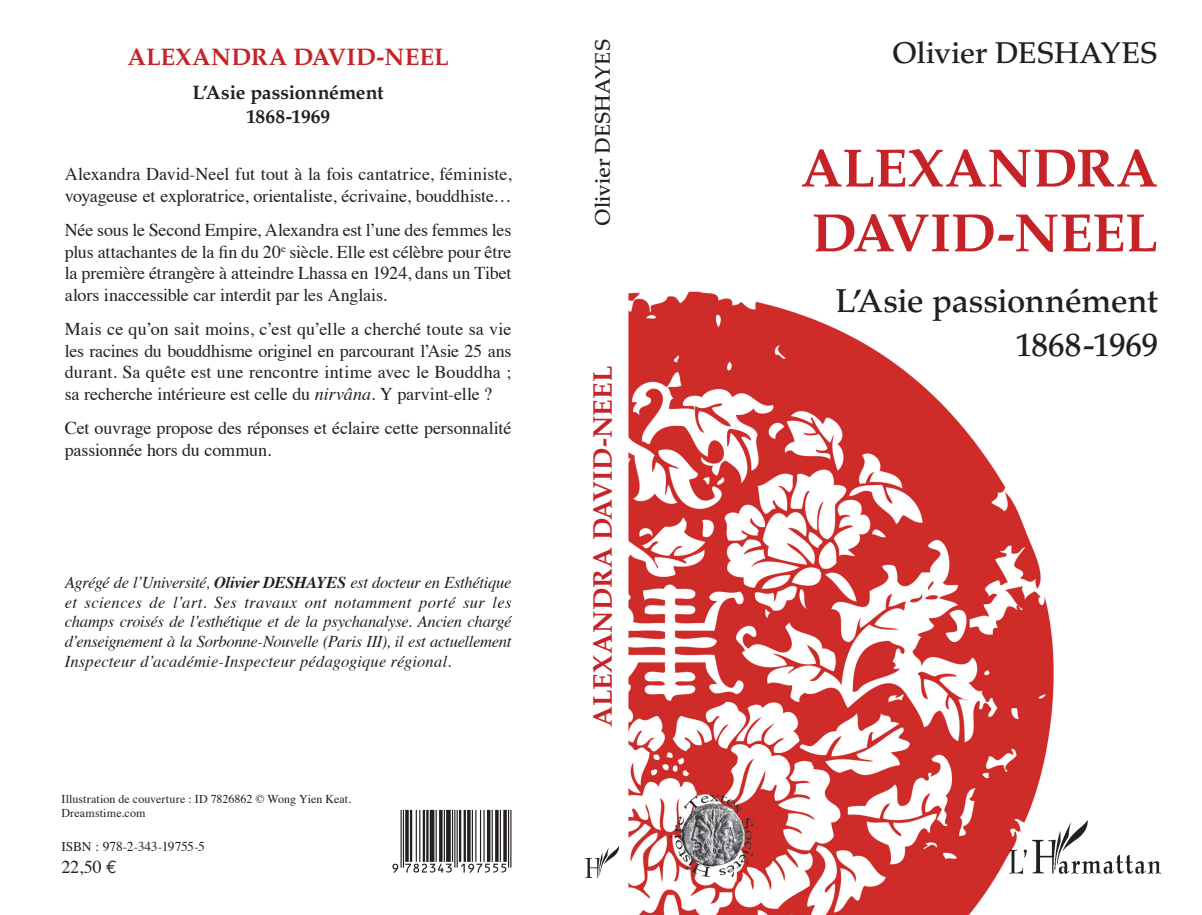
<style>
.page{position:relative;width:1202px;height:915px;background:#fff}
.page>*{position:absolute;margin:0;border:0;box-sizing:border-box;transform-origin:0 0}
.t1{font:700 54px/64.8px "Palatino";color:#c62328}
.t2{font:500 33px/43.5px "Palatino";letter-spacing:-.01em;color:#231f20;text-align:right}
.t3{font:500 30px "Palatino";letter-spacing:-.005em;color:#231f20}
.t4{font:700 27px "Palatino";letter-spacing:.005em;color:#c62328}
.t5{font:700 24px "Palatino";letter-spacing:.005em;color:#c62328}
.t6{font:500 21px "Palatino";letter-spacing:-.005em;color:#231f20}
.t7{font:700 19.5px/23.4px "Palatino";letter-spacing:-.01em;color:#231f20;text-align:center}
.t8{font:18px/21.6px "Times";letter-spacing:-.005em;color:#231f20}
.t9{font:italic 16.5px/19.8px "Times";letter-spacing:.01em;color:#231f20;text-align:justify}
.t10{font:13.5px "Times";letter-spacing:-.025em;color:#231f20}
.t11{font:12px/14.4px "Times";letter-spacing:.01em;color:#231f20}
.s1{font-style:italic}
.s2{font-weight:700}
.s3{font-family:"Times Roman SC"}
.s4{font-family:"Euro Mono"}
</style>
<div class="page">
<img style="left:628px;top:291px;width:460px;height:624px">
<img style="left:1009px;top:821px;width:151px;height:53px">
<img style="left:585px;top:847px;width:33px;height:30px">
<svg style="left:392px;top:810px;width:119px;height:63px"></svg>
<img style="left:668px;top:792px;width:88px;height:89px">
<h3 class="t5" style="left:127px;top:43px;width:323px">ALEXANDRA DAVID-NEEL</h3>
<p class="t7" style="left:193px;top:81px;width:193px">L’Asie passionnément<br>1868-1969</p>
<p class="t8" style="left:65px;top:162px;width:448px">Alexandra David-Neel fut tout à la fois cantatrice, féministe, voyageuse et exploratrice, orientaliste, écrivaine, bouddhiste…</p>
<p class="t8" style="left:65px;top:218px;width:448px;text-align:justify">Née sous le Second Empire, Alexandra est l’une des femmes les plus attachantes de la fin du 20<sup>e</sup> siècle. Elle est célèbre pour être la première étrangère à atteindre Lhassa en 1924, dans un Tibet alors inaccessible car interdit par les Anglais.</p>
<p class="t8" style="left:65px;top:317px;width:448px;text-align:justify">Mais ce qu’on sait moins, c’est qu’elle a cherché toute sa vie les racines du bouddhisme originel en parcourant l’Asie 25 ans durant. Sa quête est une rencontre intime avec le Bouddha ; sa recherche intérieure est celle du <span class="s1">nirvâna</span>. Y parvint-elle ?</p>
<p class="t8" style="left:65px;top:416px;width:448px">Cet ouvrage propose des réponses et éclaire cette personnalité passionnée hors du commun.</p>
<p class="t9" style="left:65px;top:571px;width:448px">Agrégé de l’Université, <span class="s2">Olivier DESHAYES</span> est docteur en Esthétique et sciences de l’art. Ses travaux ont notamment porté sur les champs croisés de l’esthétique et de la psychanalyse. Ancien chargé d’enseignement à la Sorbonne-Nouvelle (Paris III), il est actuellement Inspecteur d’académie-Inspecteur pédagogique régional.</p>
<p class="t11" style="left:61px;top:790px;width:291px">Illustration de couverture : ID 7826862 © Wong Yien Keat.<br>Dreamstime.com</p>
<p class="t10" style="left:61px;top:834px;width:145px"><span class="s3">ISBN</span> : 978-2-343-19755-5</p>
<p class="t8" style="left:61px;top:854px;width:57px">22,50 <span class="s4">€</span></p>
<p class="t6" style="left:590px;top:226px;width:188px;rotate:-90deg">Olivier DESHAYES</p>
<h3 class="t4" style="left:587px;top:727px;width:363px;rotate:-90deg">ALEXANDRA DAVID-NEEL</h3>
<h3 class="t3" style="left:892px;top:35px;width:267px">Olivier DESHAYES</h3>
<h1 class="t1" style="left:800px;top:136px;width:359px">ALEXANDRA<br>DAVID-NEEL</h1>
<h2 class="t2" style="left:835px;top:280px;width:324px">L’Asie passionnément<br>1868-1969</h2>
</div>
